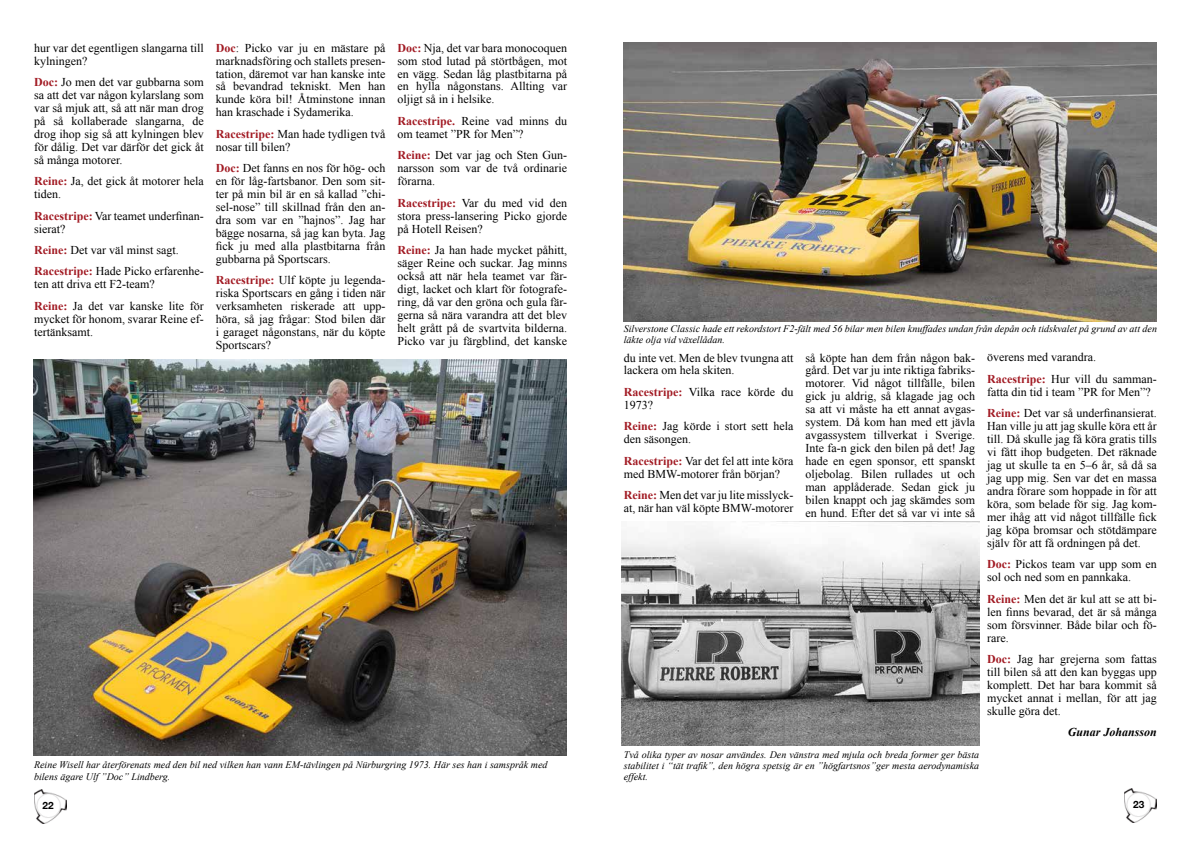
<style>
.page{position:relative;width:1191px;height:842px;background:#fff}
.page>*{position:absolute;margin:0;border:0;box-sizing:border-box;transform-origin:0 0}
.t1{font:12px/12.9px "Times New Roman";color:#000}
.t2{font:italic 700 12px "Times New Roman";color:#000}
.t3{font:italic 10px/10.8px "Times New Roman";color:#000}
.t4{font:700 10px "Helvetica Neue";color:#000}
.s1{font-weight:700;color:#a21b24}
</style>
<div class="page">
<img style="left:34px;top:789px;width:32px;height:34px">
<img style="left:1124px;top:789px;width:33px;height:34px">
<img style="left:33px;top:360px;width:533px;height:395px">
<img style="left:621px;top:521px;width:358px;height:224px">
<img style="left:624px;top:43px;width:533px;height:279px">
<p class="t1" style="left:34px;top:41px;width:171px">hur var det egentligen slangarna till kylningen?</p>
<p class="t1" style="left:34px;top:75px;width:171px;text-align:justify"><span class="s1">Doc:</span> Jo men det var gubbarna som sa att det var någon kylarslang som var så mjuk att, så att när man drog på så kollaberade slangarna, de drog ihop sig så att kylningen blev för dålig. Det var därför det gick åt så många motorer.</p>
<p class="t1" style="left:34px;top:175px;width:171px"><span class="s1">Reine:</span> Ja, det gick åt motorer hela tiden.</p>
<p class="t1" style="left:34px;top:209px;width:171px"><span class="s1">Racestripe:</span> Var teamet underfinan&shy;sierat?</p>
<p class="t1" style="left:34px;top:239px;width:171px;line-height:21.5px"><span class="s1">Reine:</span> Det var väl minst sagt.<br><span class="s1">Racestripe:</span> Hade Picko erfarenhe-</p>
<p class="t1" style="left:34px;top:273px;width:171px;line-height:21.5px">ten att driva ett F2-team?<br><span class="s1">Reine:</span> Ja det var kanske lite för</p>
<p class="t1" style="left:34px;top:312px;width:171px">mycket för honom, svarar Reine ef&shy;tertänksamt.</p>
<p class="t1" style="left:216px;top:41px;width:171px;text-align:justify"><span class="s1">Doc</span>: Picko var ju en mästare på marknadsföring och stallets presen&shy;tation, däremot var han kanske inte så bevandrad tekniskt. Men han kunde köra bil! Åtminstone innan han kraschade i Sydamerika.</p>
<p class="t1" style="left:216px;top:127px;width:171px"><span class="s1">Racestripe:</span> Man hade tydligen två nosar till bilen?</p>
<p class="t1" style="left:216px;top:162px;width:171px;text-align:justify"><span class="s1">Doc:</span> Det fanns en nos för hög- och en för låg-fartsbanor. Den som sit&shy;ter på min bil är en så kallad ”chi&shy;sel-nose” till skillnad från den an&shy;dra som var en ”hajnos”. Jag har bägge nosarna, så jag kan byta. Jag fick ju med alla plastbitarna från gubbarna på Sportscars.</p>
<p class="t1" style="left:216px;top:274px;width:171px;text-align:justify"><span class="s1">Racestripe:</span> Ulf köpte ju legenda&shy;riska Sportscars en gång i tiden när verksamheten riskerade att upp&shy;höra, så jag frågar: Stod bilen där i garaget någonstans, när du köpte Sportscars?</p>
<p class="t1" style="left:397px;top:41px;width:171px;text-align:justify"><span class="s1">Doc:</span> Nja, det var bara monocoquen som stod lutad på störtbågen, mot en vägg. Sedan låg plastbitarna på en hylla någonstans. Allting var oljigt så in i helsike.</p>
<p class="t1" style="left:397px;top:114px;width:171px"><span class="s1">Racestripe.</span> Reine vad minns du om teamet ”PR for Men”?</p>
<p class="t1" style="left:397px;top:149px;width:171px;text-align:justify"><span class="s1">Reine:</span> Det var jag och Sten Gun&shy;narsson som var de två ordinarie förarna.</p>
<p class="t1" style="left:397px;top:196px;width:171px;text-align:justify"><span class="s1">Racestripe:</span> Var du med vid den stora press-lansering Picko gjorde på Hotell Reisen?</p>
<p class="t1" style="left:397px;top:243px;width:171px;text-align:justify"><span class="s1">Reine:</span> Ja han hade mycket påhitt, säger Reine och suckar. Jag minns också att när hela teamet var fär&shy;digt, lacket och klart för fotografe&shy;ring, då var den gröna och gula fär&shy;gerna så nära varandra att det blev helt grått på de svartvita bilderna.<br>Picko var ju färgblind, det kanske</p>
<p class="t3" style="left:624px;top:323px;width:534px">Silverstone Classic hade ett rekordstort F2-fält med 56 bilar men bilen knuffades undan från depån och tidskvalet på grund av att den läkte olja vid växellådan.</p>
<p class="t1" style="left:624px;top:351px;width:171px">du inte vet. Men de blev tvungna att lackera om hela skiten.</p>
<p class="t1" style="left:624px;top:385px;width:171px"><span class="s1">Racestripe:</span> Vilka race körde du<br>1973?</p>
<p class="t1" style="left:624px;top:420px;width:171px"><span class="s1">Reine:</span> Jag körde i stort sett hela den säsongen.</p>
<p class="t1" style="left:624px;top:454px;width:171px"><span class="s1">Racestripe:</span> Var det fel att inte köra med BMW-motorer från början?</p>
<p class="t1" style="left:624px;top:488px;width:171px"><span class="s1">Reine:</span> Men det var ju lite misslyck&shy;at, när han väl köpte BMW-motorer</p>
<p class="t1" style="left:805px;top:351px;width:171px;text-align:justify">så köpte han dem från någon bak&shy;gård. Det var ju inte riktiga fabriks&shy;motorer. Vid något tillfälle, bilen gick ju aldrig, så klagade jag och sa att vi måste ha ett annat avgas&shy;system. Då kom han med ett jävla avgassystem tillverkat i Sverige.<br>Inte fa-n gick den bilen på det! Jag hade en egen sponsor, ett spanskt oljebolag. Bilen rullades ut och man applåderade. Sedan gick ju bilen knappt och jag skämdes som en hund. Efter det så var vi inte så</p>
<p class="t1" style="left:987px;top:346px;width:171px;line-height:21.5px">överens med varandra.<br><span class="s1">Racestripe:</span> Hur vill du samman-</p>
<p class="t1" style="left:987px;top:381px;width:171px;line-height:21.5px">fatta din tid i team ”PR for Men”?<br><span class="s1">Reine:</span> Det var så underfinansierat.</p>
<p class="t1" style="left:987px;top:420px;width:171px;text-align:justify">Han ville ju att jag skulle köra ett år till. Då skulle jag få köra gratis tills vi fått ihop budgeten. Det räknade jag ut skulle ta en 5–6 år, så då sa jag upp mig. Sen var det en massa andra förare som hoppade in för att köra, som belade för sig. Jag kom&shy;mer ihåg att vid något tillfälle fick jag köpa bromsar och stötdämpare själv för att få ordningen på det.</p>
<p class="t1" style="left:987px;top:558px;width:171px"><span class="s1">Doc:</span> Pickos team var upp som en sol och ned som en pannkaka.</p>
<p class="t1" style="left:987px;top:592px;width:171px;text-align:justify"><span class="s1">Reine:</span> Men det är kul att se att bi&shy;len finns bevarad, det är så många som försvinner. Både bilar och fö&shy;rare.</p>
<p class="t1" style="left:987px;top:652px;width:171px;text-align:justify"><span class="s1">Doc:</span> Jag har grejerna som fattas till bilen så att den kan byggas upp komplett. Det har bara kommit så mycket annat i mellan, för att jag skulle göra det.</p>
<p class="t2" style="left:1067px;top:724px;width:91px">Gunar Johansson</p>
<p class="t3" style="left:34px;top:758px;width:515px;line-height:12.2px">Reine Wisell har återförenats med den bil ned vilken han vann EM-tävlingen på Nürburgring 1973. Här ses han i samspråk med bilens ägare Ulf ”Doc” Lindberg.</p>
<p class="t3" style="left:624px;top:749px;width:357px;text-align:justify">Två olika typer av nosar användes. Den vänstra med mjula och breda former ger bästa stabilitet i “tät trafik”, den högra spetsig är en ”högfartsnos”ger mesta aerodynamiska effekt.</p>
<p class="t4" style="left:43px;top:797px;width:13px">22</p>
<p class="t4" style="left:1133px;top:797px;width:13px">23</p>
</div>
